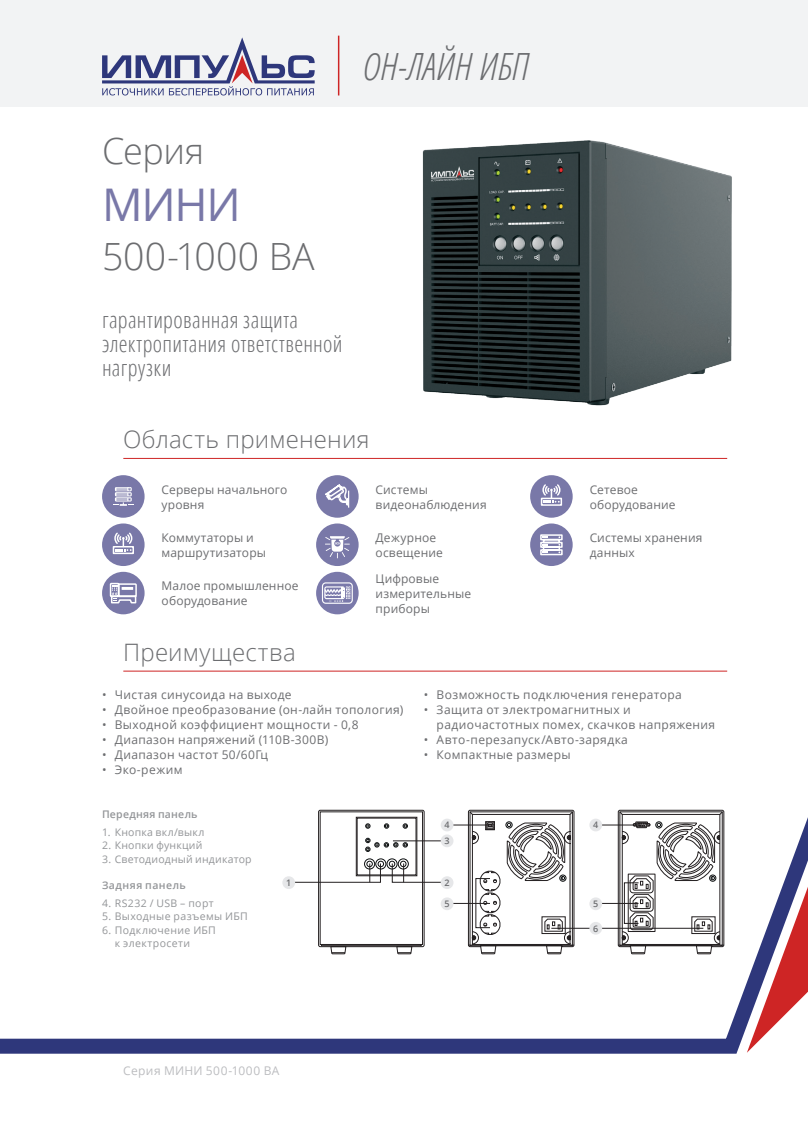
<style>
.page{position:relative;width:808px;height:1123px;background:#fff}
.page>*{position:absolute;margin:0;border:0;box-sizing:border-box;transform-origin:0 0}
.Серия_1{font:45px "Open Sans";color:#7978a8}
.t1{font:italic 300 condensed 37.5px "Open Sans";letter-spacing:.005em;color:#6c6d70}
.Серия_1-2{font:300 37.5px "Open Sans";color:#6c6d70}
.Серия_1-3{font:300 36px "Open Sans";letter-spacing:-.01em;color:#6c6d70}
.Область{font:300 24px "Open Sans";letter-spacing:.01em;color:#6c6d70}
.Стиль_абзаца_2{font:300 condensed 22.5px "Open Sans";letter-spacing:.015em;color:#6c6d70}
.Простой_текст{font:12px/15px "Open Sans";letter-spacing:.03em;color:#6c6d70}
.Простой_текст-2{font:12px/15px "Open Sans";letter-spacing:.01em;color:#6c6d70}
.t2{font:12px "Open Sans";letter-spacing:.03em;color:#bcbdc0}
.t3{font:10.5px/13.5px "Open Sans";letter-spacing:.03em;color:#939598}
.Заголовок{font:600 10.5px "Open Sans";letter-spacing:.025em;color:#939598}
._1234_маркеры{font:600 10.5px "Open Sans";letter-spacing:.045em;color:#939598}
.Заголовок-2{font:600 9px "Open Sans";color:#6c6d70}
</style>
<div class="page">
<svg style="left:0;top:809px;width:808px;height:245px"></svg>
<div style="left:0;top:0;width:808px;height:106px;background:#f2f3f4"></div>
<svg style="left:102px;top:37px;width:213px;height:58px"></svg>
<hr style="left:338px;top:36px;width:1px;height:59px;background:#ce2525">
<hr style="left:123px;top:671px;width:604px;height:1px;background:#ce2525">
<img style="left:412px;top:106px;width:328px;height:300px">
<div style="left:316px;top:475px;width:43px;height:42px;background:#7978a8;border-radius:50%"></div>
<svg style="left:325px;top:484px;width:24px;height:23px"></svg>
<div style="left:102px;top:475px;width:43px;height:42px;background:#7978a8;border-radius:50%"></div>
<svg style="left:115px;top:487px;width:17px;height:4px"></svg>
<svg style="left:113px;top:488px;width:20px;height:18px"></svg>
<hr style="left:123px;top:458px;width:604px;height:1px;background:#ce2525">
<div style="left:316px;top:523px;width:43px;height:43px;background:#7978a8;border-radius:50%"></div>
<svg style="left:325px;top:536px;width:25px;height:22px"></svg>
<div style="left:102px;top:523px;width:43px;height:43px;background:#7978a8;border-radius:50%"></div>
<div style="left:113px;top:546px;width:21px;height:8px;border:2px solid #fff"></div>
<svg style="left:114px;top:532px;width:19px;height:19px"></svg>
<div style="left:530px;top:475px;width:43px;height:42px;background:#7978a8;border-radius:50%"></div>
<div style="left:541px;top:497px;width:21px;height:9px;border:2px solid #fff"></div>
<svg style="left:542px;top:484px;width:19px;height:19px"></svg>
<div style="left:530px;top:523px;width:43px;height:43px;background:#7978a8;border-radius:50%"></div>
<svg style="left:540px;top:534px;width:23px;height:22px"></svg>
<div style="left:102px;top:572px;width:43px;height:42px;background:#7978a8;border-radius:50%"></div>
<svg style="left:109px;top:582px;width:28px;height:22px"></svg>
<div style="left:316px;top:572px;width:43px;height:42px;background:#7a79aa;border-radius:50%"></div>
<svg style="left:322px;top:582px;width:31px;height:22px"></svg>
<svg style="left:365px;top:823px;width:5px;height:5px"></svg>
<div style="left:364px;top:858px;width:11px;height:11px;border:1px solid #0c0f10;border-radius:50%"></div>
<div style="left:375px;top:858px;width:11px;height:11px;border:1px solid #0c0f10;border-radius:50%"></div>
<div style="left:387px;top:858px;width:10px;height:11px;border:1px solid #0c0f10;border-radius:50%"></div>
<div style="left:398px;top:858px;width:11px;height:11px;border:1px solid #0c0f10;border-radius:50%"></div>
<svg style="left:384px;top:823px;width:5px;height:5px"></svg>
<svg style="left:403px;top:823px;width:5px;height:5px"></svg>
<svg style="left:365px;top:838px;width:43px;height:13px"></svg>
<div style="left:318px;top:810px;width:106px;height:137px;border:1px solid #231f20;border-radius:2px"></div>
<svg style="left:330px;top:946px;width:16px;height:8px"></svg>
<svg style="left:396px;top:946px;width:16px;height:10px"></svg>
<div style="left:321px;top:944px;width:100px;height:2px;border:1px solid #231f20"></div>
<div style="left:356px;top:817px;width:61px;height:59px;border:1px solid #231f20"></div>
<svg style="left:468px;top:809px;width:106px;height:147px"></svg>
<svg style="left:618px;top:809px;width:106px;height:147px"></svg>
<hr style="left:393px;top:840px;width:54px;height:1px;background:#231f20">
<hr style="left:446px;top:903px;width:44px;height:1px;background:#231f20">
<hr style="left:595px;top:903px;width:43px;height:1px;background:#231f20">
<div style="left:475px;top:878px;width:15px;height:50px;border:1px solid #231f20"></div>
<div style="left:624px;top:882px;width:15px;height:41px;border:1px solid #231f20"></div>
<div style="left:282px;top:876px;width:13px;height:13px;background:#e6e7e9;border-radius:50%"></div>
<div style="left:441px;top:876px;width:12px;height:13px;background:#e6e7e9;border-radius:50%"></div>
<div style="left:441px;top:834px;width:12px;height:13px;background:#e6e7e9;border-radius:50%"></div>
<hr style="left:551px;top:928px;width:152px;height:1px;background:#231f20">
<div style="left:589px;top:922px;width:13px;height:12px;background:#e6e7e9;border-radius:50%"></div>
<hr style="left:448px;top:824px;width:43px;height:1px;background:#231f20">
<div style="left:441px;top:818px;width:12px;height:13px;background:#e6e7e9;border-radius:50%"></div>
<hr style="left:597px;top:824px;width:44px;height:1px;background:#231f20">
<div style="left:589px;top:818px;width:13px;height:13px;background:#e6e7e9;border-radius:50%"></div>
<div style="left:441px;top:897px;width:12px;height:13px;background:#e6e7e9;border-radius:50%"></div>
<div style="left:589px;top:897px;width:13px;height:13px;background:#e6e7e9;border-radius:50%"></div>
<svg style="left:286px;top:861px;width:161px;height:22px"></svg>
<p class="Серия_1-3" style="left:102px;top:126px;width:104px">Серия</p>
<p class="Серия_1" style="left:102px;top:173px;width:140px">МИНИ</p>
<p class="Серия_1-2" style="left:102px;top:231px;width:214px">500-1000 ВА</p>
<p class="Стиль_абзаца_2" style="left:102px;top:305px;width:198px">гарантированная защита</p>
<p class="Стиль_абзаца_2" style="left:102px;top:329px;width:242px">электропитания ответственной</p>
<p class="Стиль_абзаца_2" style="left:102px;top:353px;width:71px">нагрузки</p>
<p class="t1" style="left:363px;top:41px;width:167px">ОН-ЛАЙН ИБП</p>
<p class="Область" style="left:123px;top:423px;width:248px">Область применения</p>
<p class="Простой_текст-2" style="left:162px;top:481px;width:127px">Серверы начального уровня</p>
<p class="Простой_текст-2" style="left:376px;top:481px;width:113px">Системы видеонаблюдения</p>
<p class="Простой_текст-2" style="left:162px;top:529px;width:106px">Коммутаторы и маршрутизаторы</p>
<p class="Простой_текст" style="left:376px;top:529px;width:62px">Дежурное</p>
<p class="Простой_текст-2" style="left:376px;top:544px;width:69px">освещение</p>
<p class="Простой_текст-2" style="left:376px;top:570px;width:97px">Цифровые измерительные приборы</p>
<p class="Простой_текст-2" style="left:162px;top:578px;width:138px">Малое промышленное оборудование</p>
<p class="Простой_текст" style="left:590px;top:481px;width:50px">Сетевое</p>
<p class="Простой_текст-2" style="left:590px;top:496px;width:87px">оборудование</p>
<p class="Простой_текст-2" style="left:590px;top:529px;width:114px">Системы хранения данных</p>
<p class="Область" style="left:123px;top:635px;width:174px">Преимущества</p>
<p class="Простой_текст" style="left:102px;top:687px;width:191px">• Чистая синусоида на выходе</p>
<p class="Простой_текст" style="left:102px;top:702px;width:303px">• Двойное преобразование (он-лайн топология)</p>
<p class="Простой_текст" style="left:102px;top:717px;width:258px">• Выходной коэффициент мощности - 0,8</p>
<p class="Простой_текст" style="left:102px;top:732px;width:228px">• Диапазон напряжений (110В-300В)</p>
<p class="Простой_текст" style="left:102px;top:747px;width:167px">• Диапазон частот 50/60Гц</p>
<p class="Простой_текст" style="left:102px;top:762px;width:82px">• Эко-режим</p>
<p class="Простой_текст" style="left:424px;top:687px;width:260px">• Возможность подключения генератора</p>
<p class="Простой_текст" style="left:437px;top:702px;width:280px;text-indent:-13px">• Защита от электромагнитных и радиочастотных помех, скачков напряжения</p>
<p class="Простой_текст" style="left:424px;top:732px;width:206px">• Авто-перезапуск/Авто-зарядка</p>
<p class="Простой_текст" style="left:424px;top:747px;width:148px">• Компактные размеры</p>
<p class="Заголовок" style="left:102px;top:807px;width:97px">Передняя панель</p>
<p class="t3" style="left:102px;top:825px;width:104px">1. Кнопка вкл/выкл</p>
<p class="t3" style="left:102px;top:838px;width:102px">2. Кнопки функций</p>
<p class="t3" style="left:102px;top:852px;width:151px">3. Светодиодный индикатор</p>
<p class="_1234_маркеры" style="left:102px;top:878px;width:85px">Задняя панель</p>
<p class="t3" style="left:102px;top:896px;width:113px">4. RS232 / USB – порт</p>
<p class="t3" style="left:102px;top:909px;width:147px">5. Выходные разъемы ИБП</p>
<p class="t3" style="left:115px;top:923px;width:103px;text-indent:-13px">6. Подключение ИБП к электросети</p>
<p class="Заголовок-2" style="left:444px;top:819px;width:7px">4</p>
<p class="Заголовок-2" style="left:593px;top:819px;width:7px">4</p>
<p class="Заголовок-2" style="left:444px;top:835px;width:7px">3</p>
<p class="Заголовок-2" style="left:286px;top:876px;width:7px">1</p>
<p class="Заголовок-2" style="left:444px;top:876px;width:7px">2</p>
<p class="Заголовок-2" style="left:444px;top:897px;width:7px">5</p>
<p class="Заголовок-2" style="left:593px;top:897px;width:7px">5</p>
<p class="Заголовок-2" style="left:593px;top:922px;width:7px">6</p>
<p class="t2" style="left:123px;top:1062px;width:158px">Серия МИНИ 500-1000 ВА</p>
</div>
